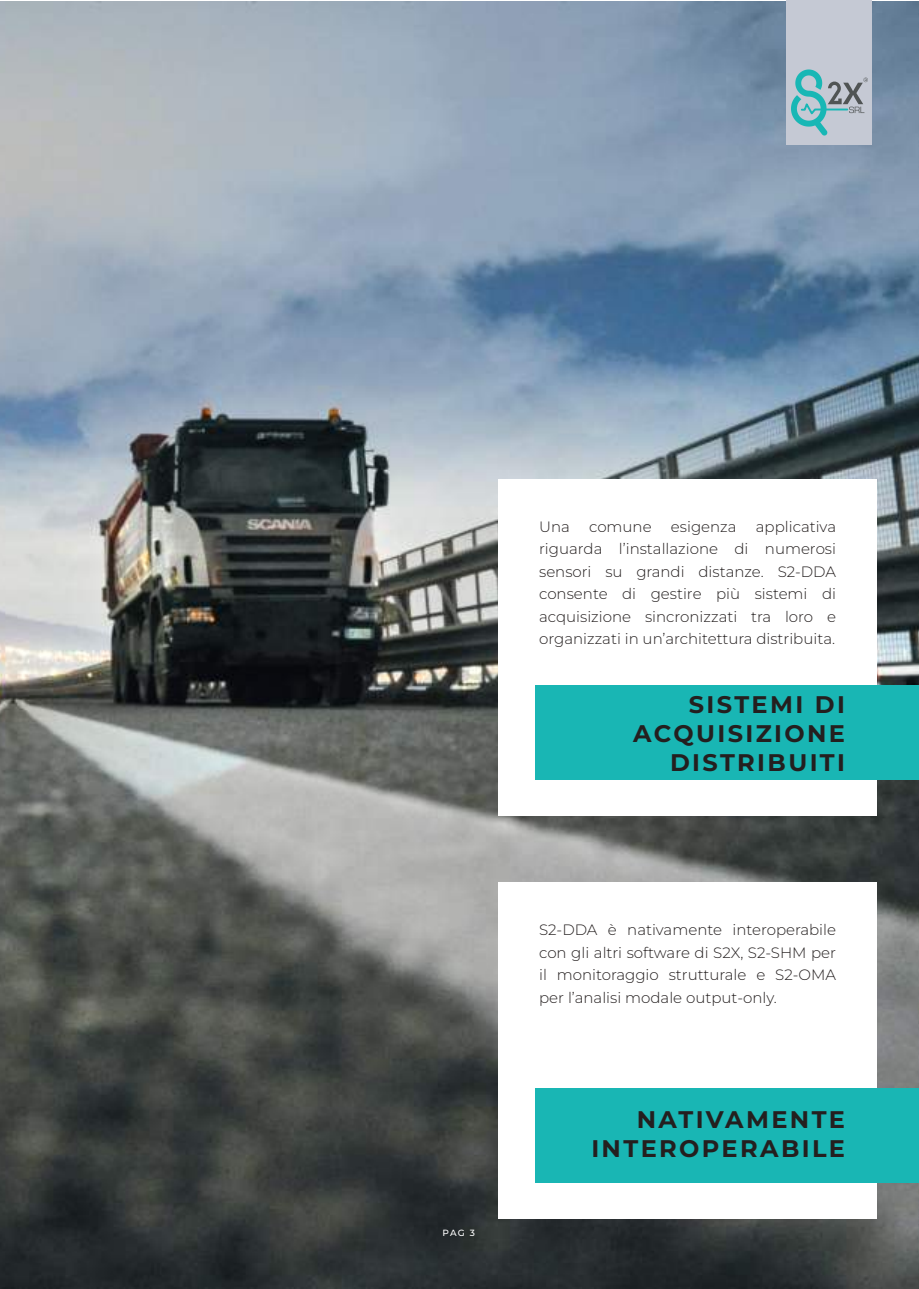
<style>
.page{position:relative;width:919px;height:1289px;background:#fff}
.page>*{position:absolute;margin:0;border:0;box-sizing:border-box;transform-origin:0 0}
.t1{font:700 24px/28.8px "Montserrat";letter-spacing:.1em;color:#241f1f;text-align:right}
.t2{font:300 15px/22.5px "Montserrat";color:#241f1f;text-align:justify}
.t3{font:500 9px "Montserrat";color:#fff}
</style>
<div class="page">
<img style="left:0;top:1px;width:918px;height:1287px">
<div style="left:498px;top:882px;width:378px;height:335px;background:#fff"></div>
<div style="left:535px;top:1088px;width:383px;height:94px;background:#19b6b4"></div>
<div style="left:498px;top:479px;width:378px;height:336px;background:#fff"></div>
<div style="left:535px;top:685px;width:383px;height:94px;background:#19b6b4"></div>
<div style="left:786px;top:0;width:86px;height:145px;background:#c5c9d4"></div>
<svg style="left:791px;top:69px;width:76px;height:66px"></svg>
<p class="t3" style="left:442px;top:1227px;width:34px">PAG 3</p>
<p class="t2" style="left:539px;top:514px;width:298px;text-indent:217px">applicativa riguarda l’installazione di numerosi sensori su grandi distanze. S2-DDA consente di gestire più sistemi di acquisizione sincronizzati tra loro e organizzati in un’architettura distribuita.</p>
<p class="t2" style="left:539px;top:514px;width:32px">Una</p>
<p class="t2" style="left:589px;top:514px;width:64px">comune</p>
<p class="t2" style="left:671px;top:514px;width:67px">esigenza</p>
<h1 class="t1" style="left:633px;top:689px;width:213px">SISTEMI DI<br>ACQUISIZIONE<br>DISTRIBUITI</h1>
<p class="t2" style="left:539px;top:918px;width:298px">S2-DDA è nativamente interoperabile con gli altri software di S2X, S2-SHM per il monitoraggio strutturale e S2-OMA per l’analisi modale output-only.</p>
<h1 class="t1" style="left:591px;top:1104px;width:255px">NATIVAMENTE<br>INTEROPERABILE</h1>
</div>
